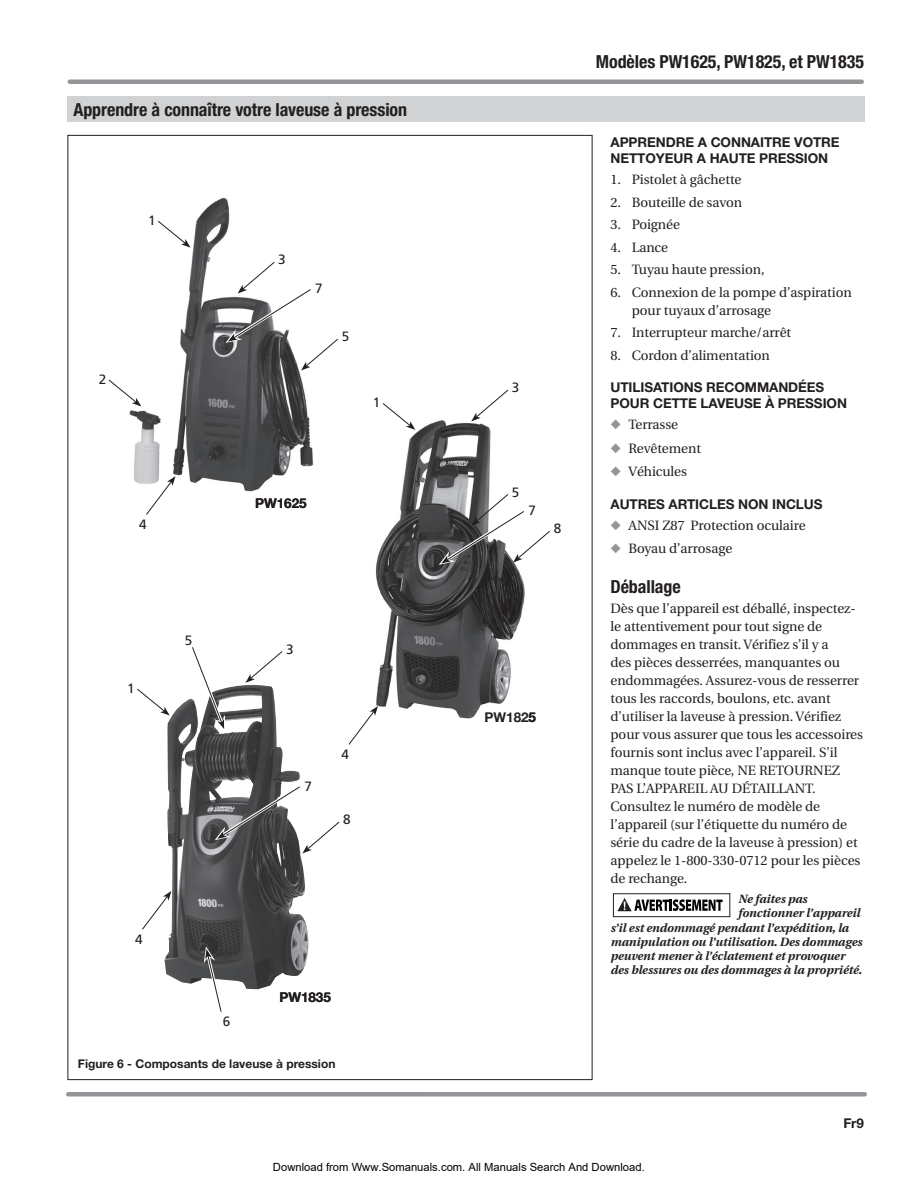
<style>
.page{position:relative;width:918px;height:1188px;background:#fff}
.page>*{position:absolute;margin:0;border:0;box-sizing:border-box;transform-origin:0 0}
.t1{font:700 condensed 18px "Helvetica Neue";letter-spacing:-.005em;color:#231f20}
.t2{font:13.5px/18px "Utopia";letter-spacing:-.005em;color:#231f20}
.t3{font:700 13.5px/16.5px "Helvetica Neue";letter-spacing:-.005em;color:#231f20}
.t4{font:13.5px "Frutiger";color:#231f20}
.t5{font:700 13.5px "Helvetica Neue";letter-spacing:-.005em;color:#231f20}
.t6{font:italic 700 12px "Utopia";color:#231f20}
.t7{font:700 12px "Helvetica Neue";color:#231f20}
.t8{font:11.25px "Arial";color:#000}
.s1{color:#939598}
</style>
<div class="page">
<div style="left:613px;top:893px;width:117px;height:24px;border:1px solid #231f20"></div>
<svg style="left:617px;top:898px;width:106px;height:13px"></svg>
<div style="left:68px;top:96px;width:797px;height:26px;background:#d1d2d4"></div>
<hr style="left:70px;top:80px;width:792px;height:4px;background:#939598">
<div style="left:68px;top:1092px;width:797px;height:5px;background:#939598"></div>
<img style="left:129px;top:197px;width:185px;height:295px">
<img style="left:164px;top:685px;width:124px;height:304px">
<img style="left:375px;top:420px;width:150px;height:299px">
<svg style="left:157px;top:220px;width:34px;height:28px"></svg>
<svg style="left:382px;top:403px;width:33px;height:27px"></svg>
<svg style="left:137px;top:688px;width:33px;height:28px"></svg>
<svg style="left:108px;top:379px;width:33px;height:27px"></svg>
<svg style="left:145px;top:476px;width:31px;height:39px"></svg>
<svg style="left:471px;top:389px;width:38px;height:32px"></svg>
<svg style="left:245px;top:651px;width:38px;height:32px"></svg>
<svg style="left:348px;top:706px;width:30px;height:39px"></svg>
<svg style="left:142px;top:891px;width:29px;height:39px"></svg>
<svg style="left:190px;top:647px;width:35px;height:85px"></svg>
<svg style="left:204px;top:946px;width:20px;height:66px"></svg>
<svg style="left:225px;top:261px;width:113px;height:109px"></svg>
<svg style="left:439px;top:493px;width:111px;height:72px"></svg>
<svg style="left:215px;top:784px;width:125px;height:69px"></svg>
<h1 class="t1" style="left:74px;top:99px;width:335px">Apprendre à connaître votre laveuse à pression</h1>
<p class="t4" style="left:148px;top:213px;width:9px">1</p>
<p class="t4" style="left:99px;top:371px;width:9px">2</p>
<p class="t4" style="left:139px;top:516px;width:9px">4</p>
<p class="t4" style="left:127px;top:680px;width:9px">1</p>
<p class="t4" style="left:185px;top:632px;width:9px">5</p>
<p class="t4" style="left:278px;top:252px;width:9px">3</p>
<p class="t4" style="left:315px;top:281px;width:9px">7</p>
<p class="t4" style="left:342px;top:329px;width:9px">5</p>
<p class="t4" style="left:373px;top:395px;width:9px">1</p>
<p class="t5" style="left:255px;top:495px;width:53px">PW1625</p>
<p class="t4" style="left:286px;top:641px;width:9px">3</p>
<p class="t4" style="left:305px;top:778px;width:9px">7</p>
<p class="t4" style="left:342px;top:746px;width:9px">4</p>
<p class="t4" style="left:343px;top:812px;width:9px">8</p>
<p class="t4" style="left:135px;top:931px;width:9px">4</p>
<p class="t4" style="left:223px;top:1013px;width:9px">6</p>
<p class="t5" style="left:279px;top:989px;width:53px">PW1835</p>
<p class="t7" style="left:78px;top:1056px;width:259px">FIGURE 6 - COMPOSANTS DE LAVEUSE À PRESSION</p>
<p class="t4" style="left:512px;top:380px;width:9px">3</p>
<p class="t4" style="left:512px;top:484px;width:9px">5</p>
<p class="t4" style="left:529px;top:503px;width:9px">7</p>
<p class="t4" style="left:554px;top:521px;width:9px">8</p>
<p class="t5" style="left:485px;top:709px;width:53px">PW1825</p>
<h1 class="t1" style="left:596px;top:51px;width:270px">Modèles PW1625, PW1825, et PW1835</h1>
<p class="t3" style="left:610px;top:134px;width:38px">APPRENDRE</p>
<p class="t3" style="left:698px;top:134px;width:34px">A CONN</p>
<p class="t3" style="left:751px;top:134px;width:23px">AITRE</p>
<p class="t3" style="left:794px;top:134px;width:19px">VOTRE</p>
<p class="t3" style="left:610px;top:150px;width:11px">NETTOYEUR</p>
<p class="t3" style="left:697px;top:150px;width:42px">A HAUTE</p>
<p class="t3" style="left:759px;top:150px;width:19px">PRESS</p>
<p class="t3" style="left:804px;top:150px;width:15px">ION</p>
<p class="t2" style="left:610px;top:171px;width:133px">1. Pistolet à gâchette</p>
<p class="t2" style="left:610px;top:194px;width:133px">2. Bouteille de savon</p>
<p class="t2" style="left:610px;top:216px;width:71px">3. Poignée</p>
<p class="t2" style="left:610px;top:239px;width:59px">4. Lance</p>
<p class="t2" style="left:610px;top:261px;width:156px">5. Tuyau haute pression,</p>
<p class="t2" style="left:632px;top:284px;width:221px;text-indent:-21px">6. Connexion de la pompe d’aspiration pour tuyaux d’arrosage</p>
<p class="t2" style="left:610px;top:324px;width:182px">7. Interrupteur marche/arrêt</p>
<p class="t2" style="left:610px;top:347px;width:161px">8. Cordon d’alimentation</p>
<p class="t3" style="left:610px;top:378px;width:147px">UTILISATIONS RECOMMA</p>
<p class="t3" style="left:610px;top:378px;width:238px;text-indent:168px">NDÉES<br>POUR CETTE LAVEUSE À PRESSION</p>
<p class="t2" style="left:610px;top:416px;width:69px"><span class="s1">◆</span> Terrasse</p>
<p class="t2" style="left:610px;top:439px;width:92px"><span class="s1">◆</span> Revêtement</p>
<p class="t2" style="left:610px;top:463px;width:78px"><span class="s1">◆</span> Véhicules</p>
<p class="t3" style="left:610px;top:495px;width:214px">AUTRES ARTICLES NON INCLUS</p>
<p class="t2" style="left:610px;top:516px;width:197px"><span class="s1">◆</span> ANSI Z87 Protection oculaire</p>
<p class="t2" style="left:610px;top:540px;width:123px"><span class="s1">◆</span> Boyau d’arrosage</p>
<h1 class="t1" style="left:610px;top:575px;width:72px">Déballage</h1>
<p class="t2" style="left:610px;top:600px;width:254px">Dès que l’appareil est déballé, inspectez&shy;le attentivement pour tout signe de dommages en transit. Vérifiez s’il y a<br>des pièces desserrées, manquantes ou endommagées. Assurez-vous de resserrer tous les raccords, boulons, etc. avant d’utiliser la laveuse à pression. Vérifiez pour vous assurer que tous les accessoires fournis sont inclus avec l’appareil. S’il manque toute pièce, NE RETOURNEZ PAS L’APPAREIL AU DÉTAILLANT.<br>Consultez le numéro de modèle de l’appareil (sur l’étiquette du numéro de série du cadre de la laveuse à pression) et appelez le 1-800-330-0712 pour les pièces de rechange.</p>
<p class="t6" style="left:738px;top:892px;width:71px">Ne faites pas</p>
<p class="t6" style="left:738px;top:906px;width:124px">fonctionner l’appareil</p>
<p class="t6" style="left:610px;top:921px;width:240px">s’il est endommagé pendant l’expédition, la</p>
<p class="t6" style="left:610px;top:935px;width:253px">manipulation ou l’utilisation. Des dommages</p>
<p class="t6" style="left:610px;top:949px;width:236px">peuvent mener à l’éclatement et provoquer</p>
<p class="t6" style="left:610px;top:963px;width:253px">des blessures ou des dommages à la propriété.</p>
<p class="t3" style="left:843px;top:1115px;width:22px">FR9</p>
<p class="t8" style="left:273px;top:1160px;width:373px">Download from Www.Somanuals.com. All Manuals Search And Download.</p>
</div>
